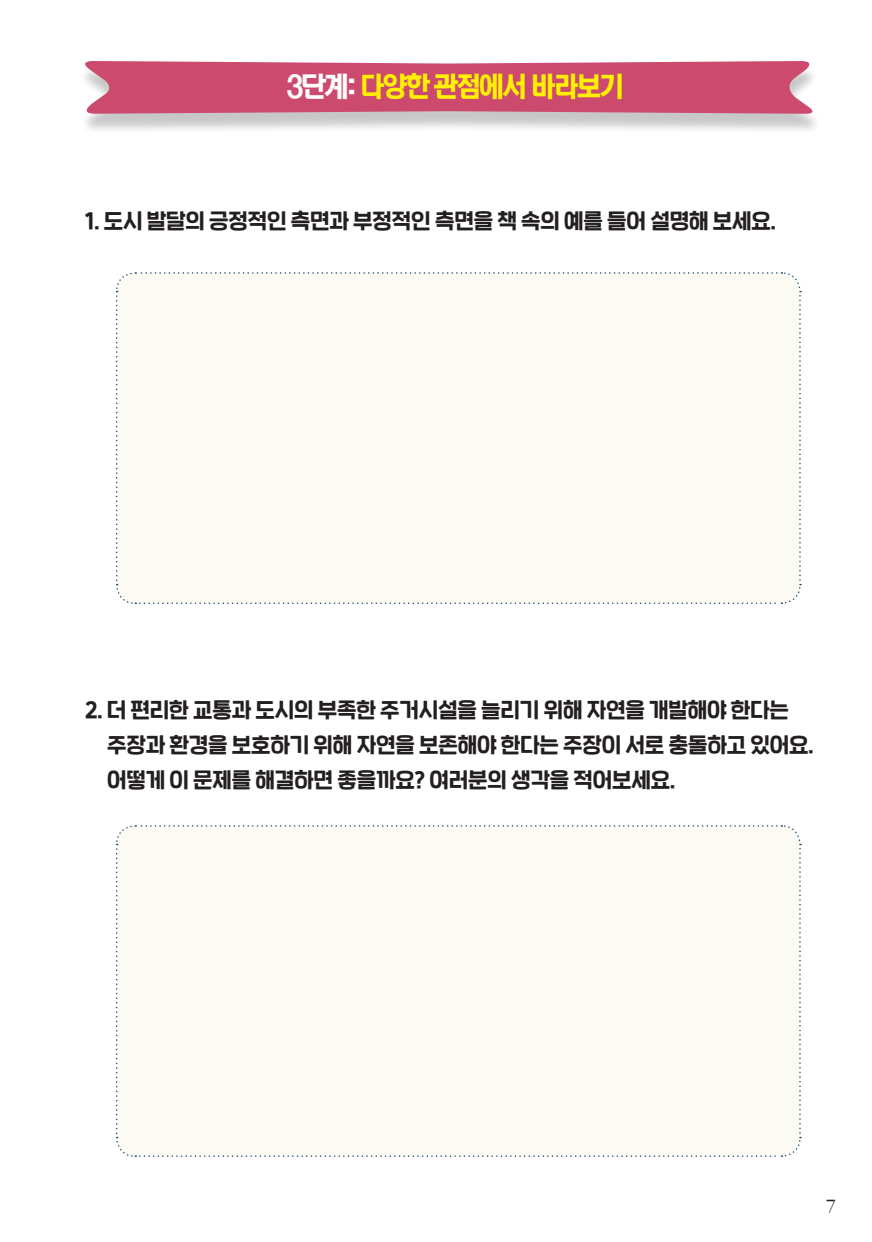
<style>
.page{position:relative;width:872px;height:1242px;background:#fff}
.page>*{position:absolute;margin:0;border:0;box-sizing:border-box;transform-origin:0 0}
.단락_스타일_2{font:28.65px "San Ds M";letter-spacing:-.05em;color:#fff101}
.단락_스타일_2-2{font:21px "SD Nemony a Basic";color:#231f20}
.t1{font:20.55px "Sand Sm";color:#231f20}
.s1{color:#fff}
</style>
<div class="page">
<div style="left:79px;top:65px;width:742px;height:70px;background:#231f20;opacity:.25"></div>
<svg style="left:79px;top:61px;width:739px;height:53px;background:#ce597a"></svg>
<div style="left:116px;top:272px;width:685px;height:332px;background:#fcfbf3"></div>
<div style="left:116px;top:825px;width:685px;height:332px;background:#fcfbf3"></div>
<p class="단락_스타일_2" style="left:287px;top:72px;width:338px"><span class="s1">3단계:</span> 다양한 관점에서 바라보기</p>
<p class="단락_스타일_2-2" style="left:85px;top:210px;width:692px">1. 도시 발달의 긍정적인 측면과 부정적인 측면을 책 속의 예를 들어 설명해 보세요.</p>
<p class="단락_스타일_2-2" style="left:85px;top:699px;width:705px">2. 더 편리한 교통과 도시의 부족한 주거시설을 늘리기 위해 자연을 개발해야 한다는</p>
<p class="단락_스타일_2-2" style="left:107px;top:734px;width:707px">주장과 환경을 보호하기 위해 자연을 보존해야 한다는 주장이 서로 충돌하고 있어요.</p>
<p class="단락_스타일_2-2" style="left:107px;top:769px;width:569px">어떻게 이 문제를 해결하면 좋을까요? 여러분의 생각을 적어보세요.</p>
<p class="t1" style="left:826px;top:1196px;width:11px">7</p>
</div>
